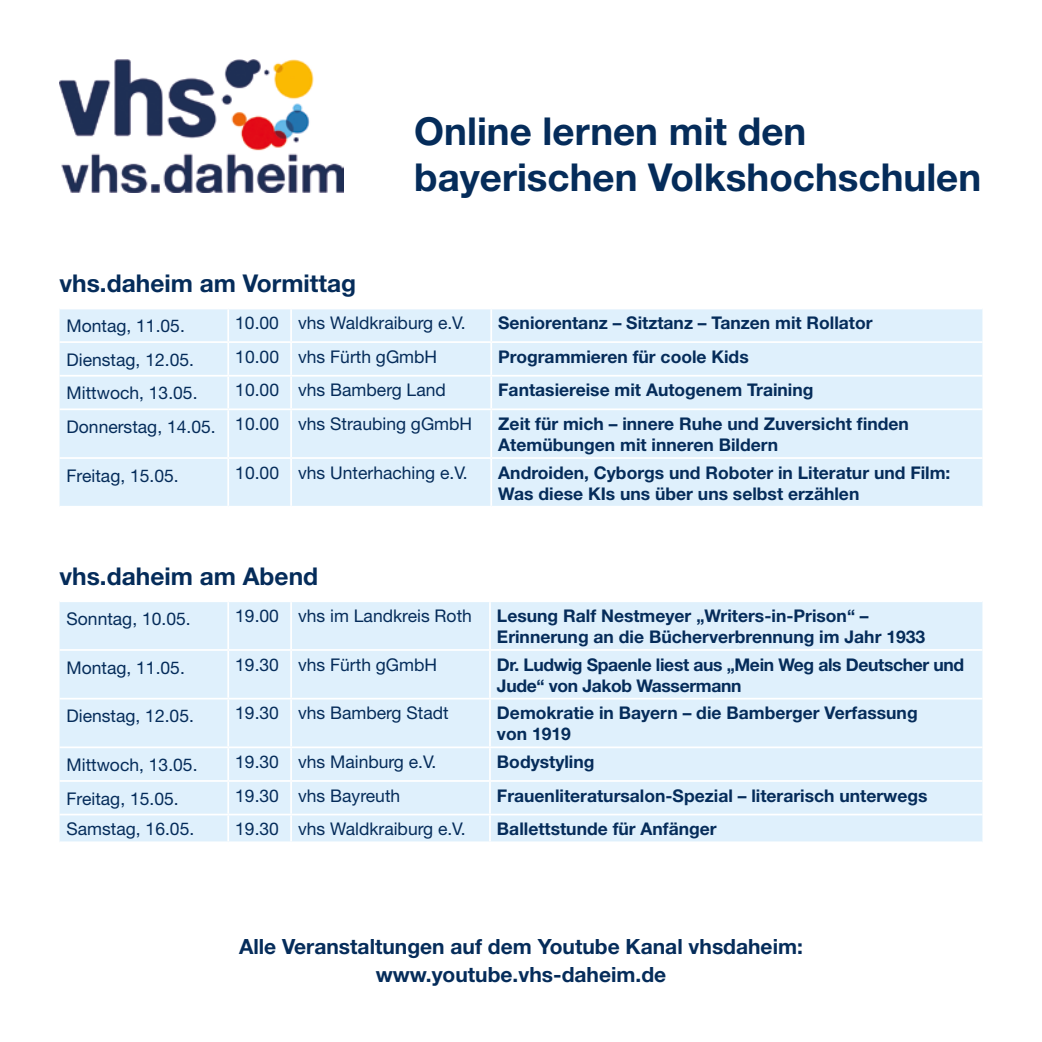
<style>
.page{position:relative;width:1042px;height:1042px;background:#fff}
.page>*{position:absolute;margin:0;border:0;box-sizing:border-box;transform-origin:0 0}
.t1{font:700 38.5px/46.2px "Helvetica Neue LT";color:#052c5a}
.t2{font:700 24.5px "Helvetica Neue LT";color:#052c5a}
.t3{font:700 21px/28.7px "Helvetica Neue LT";color:#052c5a;text-align:center}
.t4{font:700 17.5px/21px "Helvetica Neue LT";color:#052c5a}
.t5{font:17.5px "Helvetica Neue LT";color:#052c5a}
.t6{font:700 17.5px/21px "Helvetica Neue LT";letter-spacing:-.02em;color:#052c5a}
</style>
<div class="page">
<div style="left:60px;top:309px;width:922px;height:197px;background:#dff0fc"></div>
<hr style="left:227px;top:309px;width:2px;height:32px;background:#fff">
<hr style="left:290px;top:309px;width:2px;height:32px;background:#fff">
<hr style="left:490px;top:309px;width:2px;height:32px;background:#fff">
<hr style="left:60px;top:341px;width:168px;height:2px;background:#fff">
<hr style="left:228px;top:341px;width:63px;height:2px;background:#fff">
<hr style="left:227px;top:343px;width:2px;height:32px;background:#fff">
<hr style="left:291px;top:341px;width:200px;height:2px;background:#fff">
<hr style="left:290px;top:343px;width:2px;height:32px;background:#fff">
<hr style="left:491px;top:341px;width:491px;height:2px;background:#fff">
<hr style="left:490px;top:343px;width:2px;height:32px;background:#fff">
<hr style="left:60px;top:375px;width:168px;height:2px;background:#fff">
<hr style="left:228px;top:375px;width:63px;height:2px;background:#fff">
<hr style="left:227px;top:377px;width:2px;height:31px;background:#fff">
<hr style="left:291px;top:375px;width:200px;height:2px;background:#fff">
<hr style="left:290px;top:377px;width:2px;height:31px;background:#fff">
<hr style="left:491px;top:375px;width:491px;height:2px;background:#fff">
<hr style="left:490px;top:377px;width:2px;height:31px;background:#fff">
<hr style="left:227px;top:410px;width:2px;height:47px;background:#fff">
<hr style="left:290px;top:410px;width:2px;height:47px;background:#fff">
<hr style="left:490px;top:410px;width:2px;height:47px;background:#fff">
<hr style="left:60px;top:457px;width:168px;height:2px;background:#fff">
<hr style="left:228px;top:457px;width:63px;height:2px;background:#fff">
<hr style="left:227px;top:459px;width:2px;height:47px;background:#fff">
<hr style="left:291px;top:457px;width:200px;height:2px;background:#fff">
<hr style="left:290px;top:459px;width:2px;height:47px;background:#fff">
<hr style="left:491px;top:457px;width:491px;height:2px;background:#fff">
<hr style="left:490px;top:459px;width:2px;height:47px;background:#fff">
<hr style="left:60px;top:408px;width:168px;height:2px;background:#fff">
<hr style="left:228px;top:408px;width:63px;height:2px;background:#fff">
<hr style="left:291px;top:408px;width:200px;height:2px;background:#fff">
<hr style="left:491px;top:408px;width:491px;height:2px;background:#fff">
<div style="left:60px;top:602px;width:922px;height:239px;background:#dff0fc"></div>
<hr style="left:227px;top:602px;width:2px;height:47px;background:#fff">
<hr style="left:290px;top:602px;width:2px;height:47px;background:#fff">
<hr style="left:489px;top:602px;width:2px;height:47px;background:#fff">
<hr style="left:60px;top:649px;width:168px;height:2px;background:#fff">
<hr style="left:228px;top:649px;width:63px;height:2px;background:#fff">
<hr style="left:227px;top:651px;width:2px;height:47px;background:#fff">
<hr style="left:291px;top:649px;width:199px;height:2px;background:#fff">
<hr style="left:290px;top:651px;width:2px;height:47px;background:#fff">
<hr style="left:490px;top:649px;width:492px;height:2px;background:#fff">
<hr style="left:489px;top:651px;width:2px;height:47px;background:#fff">
<hr style="left:60px;top:698px;width:168px;height:1px;background:#fff">
<hr style="left:228px;top:698px;width:63px;height:1px;background:#fff">
<hr style="left:227px;top:699px;width:2px;height:47px;background:#fff">
<hr style="left:291px;top:698px;width:199px;height:1px;background:#fff">
<hr style="left:290px;top:699px;width:2px;height:47px;background:#fff">
<hr style="left:490px;top:698px;width:492px;height:1px;background:#fff">
<hr style="left:489px;top:699px;width:2px;height:47px;background:#fff">
<hr style="left:60px;top:746px;width:168px;height:2px;background:#fff">
<hr style="left:228px;top:746px;width:63px;height:2px;background:#fff">
<hr style="left:227px;top:748px;width:2px;height:32px;background:#fff">
<hr style="left:291px;top:746px;width:199px;height:2px;background:#fff">
<hr style="left:290px;top:748px;width:2px;height:32px;background:#fff">
<hr style="left:490px;top:746px;width:492px;height:2px;background:#fff">
<hr style="left:489px;top:748px;width:2px;height:32px;background:#fff">
<hr style="left:60px;top:780px;width:168px;height:2px;background:#fff">
<hr style="left:227px;top:782px;width:2px;height:31px;background:#fff">
<hr style="left:290px;top:782px;width:2px;height:31px;background:#fff">
<hr style="left:489px;top:782px;width:2px;height:31px;background:#fff">
<hr style="left:60px;top:813px;width:168px;height:2px;background:#fff">
<hr style="left:228px;top:813px;width:63px;height:2px;background:#fff">
<hr style="left:227px;top:815px;width:2px;height:26px;background:#fff">
<hr style="left:291px;top:813px;width:199px;height:2px;background:#fff">
<hr style="left:290px;top:815px;width:2px;height:26px;background:#fff">
<hr style="left:490px;top:813px;width:492px;height:2px;background:#fff">
<hr style="left:489px;top:815px;width:2px;height:26px;background:#fff">
<hr style="left:228px;top:780px;width:63px;height:2px;background:#fff">
<hr style="left:291px;top:780px;width:199px;height:2px;background:#fff">
<hr style="left:490px;top:780px;width:492px;height:2px;background:#fff">
<img style="left:60px;top:60px;width:283px;height:133px">
<h2 class="t2" style="left:60px;top:268px;width:298px">vhs.daheim am Vormittag</h2>
<h1 class="t1" style="left:414px;top:107px;width:568px">Online lernen mit den bayerischen Volkshochschulen</h1>
<p class="t5" style="left:67px;top:315px;width:120px">Montag, 11.05.</p>
<p class="t5" style="left:235px;top:313px;width:232px">10.00 vhs Waldkraiburg e.V.</p>
<p class="t4" style="left:498px;top:312px;width:376px">Seniorentanz – Sitztanz – Tanzen mit Rollator</p>
<p class="t5" style="left:67px;top:349px;width:129px">Dienstag, 12.05.</p>
<p class="t5" style="left:235px;top:346px;width:203px">10.00 vhs Fürth gGmbH</p>
<p class="t4" style="left:498px;top:346px;width:252px">Programmieren für coole Kids</p>
<p class="t5" style="left:67px;top:383px;width:132px">Mittwoch, 13.05.</p>
<p class="t5" style="left:235px;top:380px;width:212px">10.00 vhs Bamberg Land</p>
<p class="t4" style="left:498px;top:379px;width:317px">Fantasiereise mit Autogenem Training</p>
<p class="t5" style="left:67px;top:413px;width:407px">Donnerstag, 14.05. 10.00 vhs Straubing gGmbH</p>
<p class="t4" style="left:498px;top:413px;width:412px">Zeit für mich – innere Ruhe und Zuversicht finden<br>Atemübungen mit inneren Bildern</p>
<p class="t5" style="left:67px;top:465px;width:114px">Freitag, 15.05.</p>
<p class="t5" style="left:235px;top:462px;width:234px">10.00 vhs Unterhaching e.V.</p>
<p class="t4" style="left:498px;top:461px;width:454px">Androiden, Cyborgs und Roboter in Literatur und Film:<br>Was diese KIs uns über uns selbst erzählen</p>
<h2 class="t2" style="left:60px;top:561px;width:260px">vhs.daheim am Abend</h2>
<p class="t5" style="left:67px;top:608px;width:126px">Sonntag, 10.05.</p>
<p class="t5" style="left:235px;top:605px;width:238px">19.00 vhs im Landkreis Roth</p>
<p class="t4" style="left:497px;top:605px;width:430px">Lesung Ralf Nestmeyer „Writers-in-Prison“ –<br>Erinnerung an die Bücherverbrennung im Jahr 1933</p>
<p class="t5" style="left:67px;top:657px;width:120px">Montag, 11.05.</p>
<p class="t5" style="left:235px;top:654px;width:203px">19.30 vhs Fürth gGmbH</p>
<p class="t6" style="left:497px;top:653px;width:469px">Dr. Ludwig Spaenle liest aus „Mein Weg als Deutscher und<br>Jude“ von Jakob Wassermann</p>
<p class="t5" style="left:67px;top:705px;width:129px">Dienstag, 12.05.</p>
<p class="t5" style="left:235px;top:703px;width:215px">19.30 vhs Bamberg Stadt</p>
<p class="t4" style="left:497px;top:702px;width:422px">Demokratie in Bayern – die Bamberger Verfassung von 1919</p>
<p class="t5" style="left:67px;top:754px;width:132px">Mittwoch, 13.05.</p>
<p class="t5" style="left:235px;top:751px;width:203px">19.30 vhs Mainburg e.V.</p>
<p class="t4" style="left:497px;top:751px;width:99px">Bodystyling</p>
<p class="t5" style="left:67px;top:788px;width:114px">Freitag, 15.05.</p>
<p class="t5" style="left:235px;top:785px;width:166px">19.30 vhs Bayreuth</p>
<p class="t4" style="left:497px;top:784px;width:432px">Frauenliteratursalon-Spezial – literarisch unterwegs</p>
<p class="t5" style="left:67px;top:818px;width:129px">Samstag, 16.05.</p>
<p class="t5" style="left:235px;top:818px;width:232px">19.30 vhs Waldkraiburg e.V.</p>
<p class="t4" style="left:497px;top:818px;width:221px">Ballettstunde für Anfänger</p>
<p class="t3" style="left:239px;top:931px;width:565px">Alle Veranstaltungen auf dem Youtube Kanal vhsdaheim: www.youtube.vhs-daheim.de</p>
</div>
